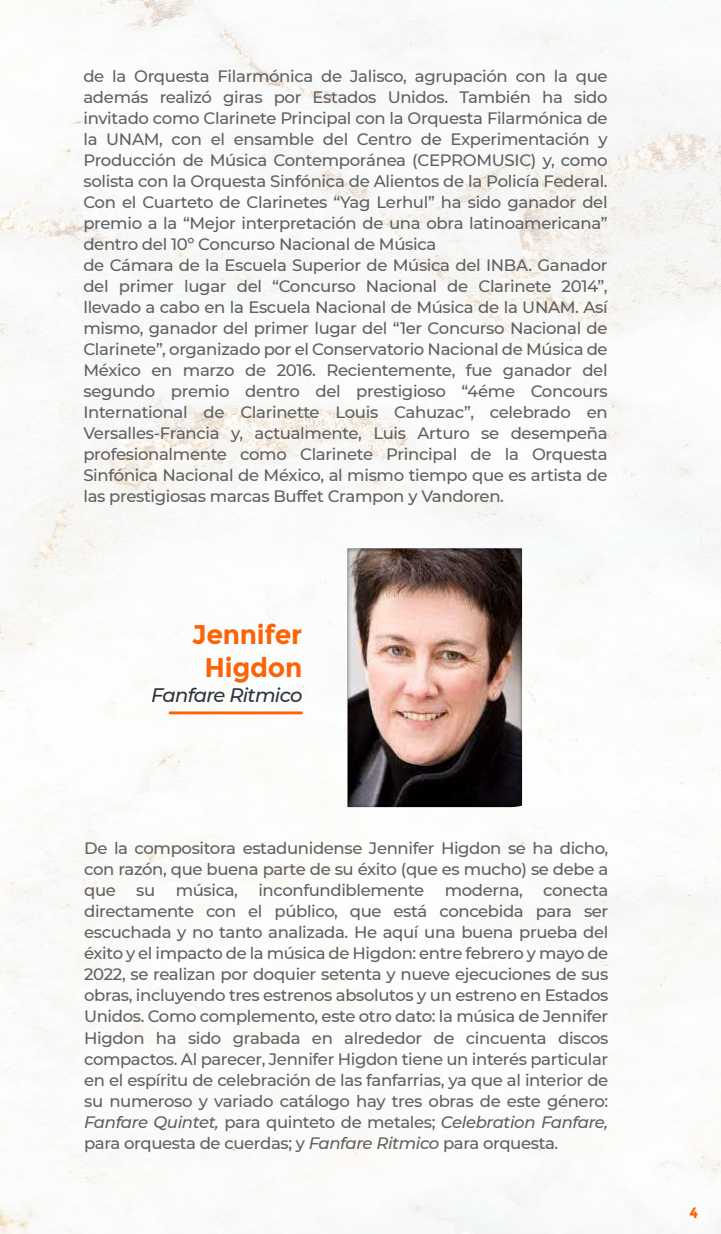
<style>
.page{position:relative;width:721px;height:1234px;background:#fff}
.page>*{position:absolute;margin:0;border:0;box-sizing:border-box;transform-origin:0 0}
.t1{font:700 27px/32.4px "Montserrat";letter-spacing:-.01em;color:#fd6205;text-align:center}
.t2{font:italic 500 19.5px "Montserrat";letter-spacing:-.035em;color:#2d333c}
.t3{font:500 16.5px/21px "Montserrat";letter-spacing:-.02em;color:#606060}
.t4{font:700 15px "Montserrat";color:#fd6205}
.s1{font-style:italic}
</style>
<div class="page">
<img style="left:0;top:0;width:721px;height:1233px">
<img style="left:348px;top:548px;width:174px;height:258px">
<hr style="left:169px;top:711px;width:134px;height:3px;background:#fd6205">
<p class="t3" style="left:83px;top:65px;width:526px">de la Orquesta Filarmónica de Jalisco, agrupación con la que además realizó giras por Estados Unidos. También ha sido invitado como Clarinete Principal con la Orquesta Filarmónica de la UNAM, con el ensamble del Centro de Experimentación y Producción de Música Contemporánea (CEPROMUSIC) y, como solista con la Orquesta Sinfónica de Alientos de la Policía Federal.<br>Con el Cuarteto de Clarinetes “Yag Lerhul” ha sido ganador del premio a la “Mejor interpretación de una obra latinoamericana” dentro del 10º Concurso Nacional de Música<br>de Cámara de la Escuela Superior de Música del INBA. Ganador del primer lugar del “Concurso Nacional de Clarinete 2014”, llevado a cabo en la Escuela Nacional de Música de la UNAM. Así mismo, ganador del primer lugar del “1er Concurso Nacional de Clarinete”, organizado por el Conservatorio Nacional de Música de México en marzo de 2016. Recientemente, fue ganador del segundo premio dentro del prestigioso “4éme Concours International de Clarinette Louis Cahuzac”, celebrado en Versalles-Francia y, actualmente, Luis Arturo se desempeña profesionalmente como Clarinete Principal de la Orquesta Sinfónica Nacional de México, al mismo tiempo que es artista de las prestigiosas marcas Buffet Crampon y Vandoren.</p>
<h1 class="t1" style="left:192px;top:618px;width:112px">Jennifer<br>Higdon</h1>
<p class="t2" style="left:151px;top:681px;width:153px">Fanfare Ritmico</p>
<p class="t3" style="left:84px;top:837px;width:526px;text-align:justify">De la compositora estadunidense Jennifer Higdon se ha dicho, con razón, que buena parte de su éxito (que es mucho) se debe a que su música, inconfundiblemente moderna, conecta directamente con el público, que está concebida para ser escuchada y no tanto analizada. He aquí una buena prueba del éxito y el impacto de la música de Higdon: entre febrero y mayo de 2022, se realizan por doquier setenta y nueve ejecuciones de sus obras, incluyendo tres estrenos absolutos y un estreno en Estados Unidos. Como complemento, este otro dato: la música de Jennifer Higdon ha sido grabada en alrededor de cincuenta discos compactos. Al parecer, Jennifer Higdon tiene un interés particular en el espíritu de celebración de las fanfarrias, ya que al interior de su numeroso y variado catálogo hay tres obras de este género:<br><span class="s1">Fanfare Quintet,</span> para quinteto de metales; <span class="s1">Celebration Fanfare, </span>para orquesta de cuerdas; y <span class="s1">Fanfare Ritmico</span> para orquesta.</p>
<p class="t4" style="left:690px;top:1202px;width:10px">4</p>
</div>
